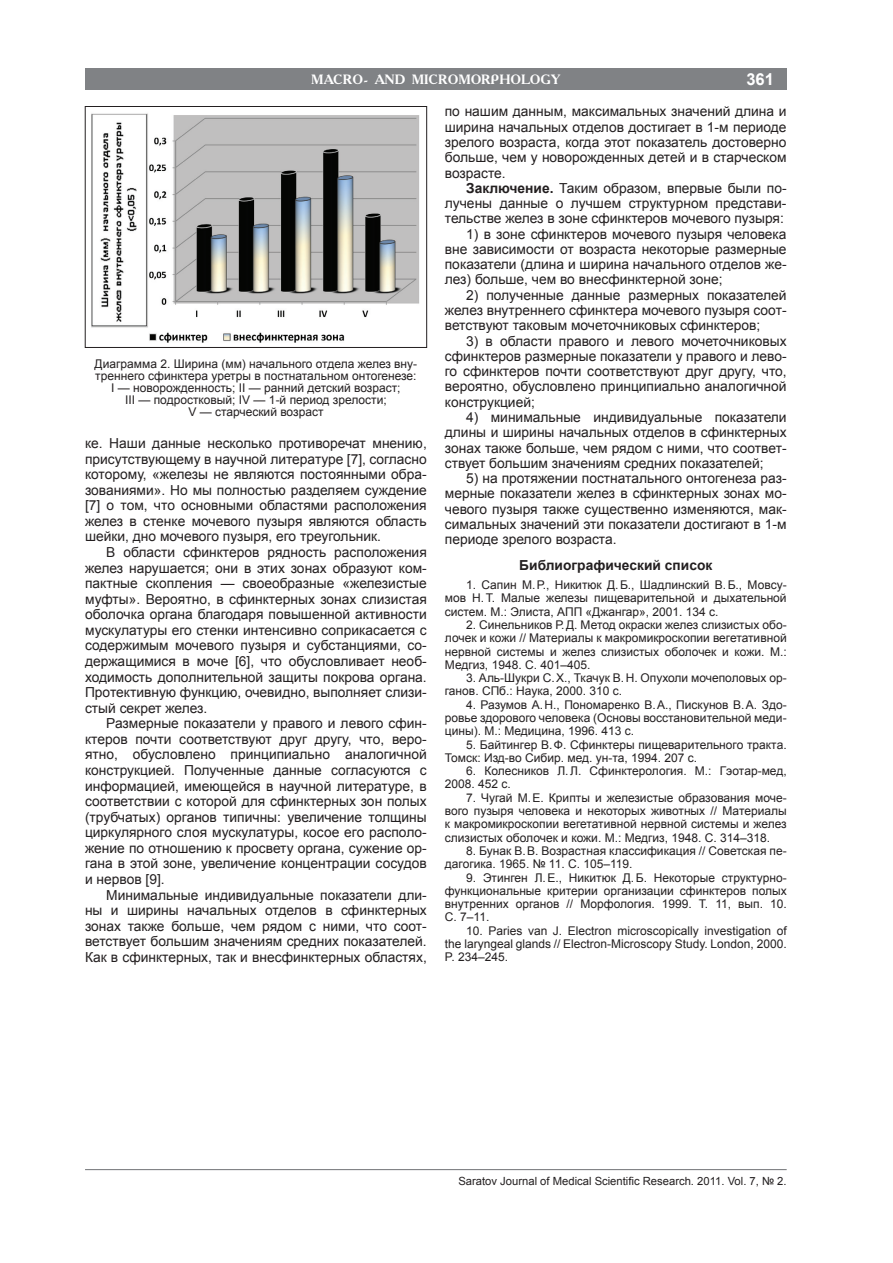
<style>
.page{position:relative;width:893px;height:1263px;background:#fff}
.page>*{position:absolute;margin:0;border:0;box-sizing:border-box;transform-origin:0 0}
.t1{font:700 16.5px "Arial";color:#fff}
.t2{font:13.8px/15.6px "Arial";color:#231f20;text-align:justify}
.t3{font:700 13.8px "Arial";color:#231f20}
.t4{font:700 13.5px "Academy C";color:#fff}
.t5{font:12px/13.4px "Arial";color:#231f20;text-align:justify}
.t6{font:11.25px "Arial";color:#231f20}
.s1{font-weight:700}
</style>
<div class="page">
<hr style="left:85px;top:1169px;width:702px;height:1px;background:#808285">
<div style="left:85px;top:68px;width:702px;height:21px;background:#808285"></div>
<img style="left:91px;top:113px;width:329px;height:230px">
<div style="left:85px;top:106px;width:342px;height:242px;border:1px solid #231f20"></div>
<p class="t4" style="left:311px;top:71px;width:251px">MACRO- AND MICROMORPHOLOGY</p>
<p class="t1" style="left:746px;top:68px;width:29px">361</p>
<p class="t5" style="left:95px;top:358px;width:324px;line-height:12px;text-align:center">Диаграмма 2. Ширина (мм) начального отдела желез вну&shy;треннего сфинктера уретры в постнатальном онтогенезе:<br>I — новорожденность; II — ранний детский возраст;<br>III — подростковый; IV — 1‑й период зрелости;<br>V — старческий возраст</p>
<p class="t2" style="left:85px;top:436px;width:343px">ке. Наши данные несколько противоречат мнению, присутствующему в научной литературе [7], согласно которому, «железы не являются постоянными обра&shy;зованиями». Но мы полностью разделяем суждение [7] о том, что основными областями расположения желез в стенке мочевого пузыря являются область шейки, дно мочевого пузыря, его треугольник.</p>
<p class="t2" style="left:85px;top:544px;width:343px;text-indent:21px">В области сфинктеров рядность расположения желез нарушается; они в этих зонах образуют ком&shy;пактные скопления — своеобразные «железистые муфты». Вероятно, в сфинктерных зонах слизистая оболочка органа благодаря повышенной активности мускулатуры его стенки интенсивно соприкасается с содержимым мочевого пузыря и субстанциями, со&shy;держащимися в моче [6], что обусловливает необ&shy;ходимость дополнительной защиты покрова органа.<br>Протективную функцию, очевидно, выполняет слизи&shy;стый секрет желез.</p>
<p class="t2" style="left:85px;top:716px;width:343px;text-indent:21px">Размерные показатели у правого и левого сфин&shy;ктеров почти соответствуют друг другу, что, веро&shy;ятно, обусловлено принципиально аналогичной конструкцией. Полученные данные согласуются с информацией, имеющейся в научной литературе, в соответствии с которой для сфинктерных зон полых (трубчатых) органов типичны: увеличение толщины циркулярного слоя мускулатуры, косое его располо&shy;жение по отношению к просвету органа, сужение ор&shy;гана в этой зоне, увеличение концентрации сосудов и нервов [9].</p>
<p class="t2" style="left:85px;top:887px;width:343px;text-indent:21px">Минимальные индивидуальные показатели дли&shy;ны и ширины начальных отделов в сфинктерных зонах также больше, чем рядом с ними, что соот&shy;ветствует большим значениям средних показателей.<br>Как в сфинктерных, так и внесфинктерных областях,</p>
<p class="t2" style="left:445px;top:104px;width:343px">по нашим данным, максимальных значений длина и ширина начальных отделов достигает в 1‑м периоде зрелого возраста, когда этот показатель достоверно больше, чем у новорожденных детей и в старческом возрасте.</p>
<p class="t2" style="left:445px;top:180px;width:343px;text-indent:21px"><span class="s1">Заключение.</span> Таким образом, впервые были по&shy;лучены данные о лучшем структурном представи&shy;тельстве желез в зоне сфинктеров мочевого пузыря:</p>
<p class="t2" style="left:445px;top:226px;width:343px;text-indent:21px">1) в зоне сфинктеров мочевого пузыря человека вне зависимости от возраста некоторые размерные показатели (длина и ширина начального отделов же&shy;лез) больше, чем во внесфинктерной зоне;</p>
<p class="t2" style="left:445px;top:287px;width:343px;text-indent:21px">2) полученные данные размерных показателей желез внутреннего сфинктера мочевого пузыря соот&shy;ветствуют таковым мочеточниковых сфинктеров;</p>
<p class="t2" style="left:445px;top:333px;width:343px;text-indent:21px">3) в области правого и левого мочеточниковых сфинктеров размерные показатели у правого и лево&shy;го сфинктеров почти соответствуют друг другу, что, вероятно, обусловлено принципиально аналогичной конструкцией;</p>
<p class="t2" style="left:445px;top:410px;width:343px;text-indent:21px">4) минимальные индивидуальные показатели длины и ширины начальных отделов в сфинктерных зонах также больше, чем рядом с ними, что соответ&shy;ствует большим значениям средних показателей;</p>
<p class="t2" style="left:445px;top:471px;width:343px;text-indent:21px">5) на протяжении постнатального онтогенеза раз&shy;мерные показатели желез в сфинктерных зонах мо&shy;чевого пузыря также существенно изменяются, мак&shy;симальных значений эти показатели достигают в 1‑м периоде зрелого возраста.</p>
<p class="t3" style="left:519px;top:556px;width:195px">Библиографический список</p>
<p class="t5" style="left:445px;top:578px;width:343px;text-indent:21px">1. Сапин М.Р., Никитюк Д.Б., Шадлинский В.Б., Мовсу&shy;мов Н.Т. Малые железы пищеварительной и дыхательной систем. М.: Элиста, АПП «Джангар», 2001. 134 с.</p>
<p class="t5" style="left:445px;top:618px;width:343px;text-indent:21px">2. Синельников Р.Д. Метод окраски желез слизистых обо&shy;лочек и кожи // Материалы к макромикроскопии вегетативной нервной системы и желез слизистых оболочек и кожи. М.:<br>Медгиз, 1948. С. 401–405.</p>
<p class="t5" style="left:445px;top:671px;width:343px;text-indent:21px">3. Аль-Шукри С.Х., Ткачук В.Н. Опухоли мочеполовых ор&shy;ганов. СПб.: Наука, 2000. 310 с.</p>
<p class="t5" style="left:445px;top:698px;width:343px;text-indent:21px">4. Разумов А.Н., Пономаренко В.А., Пискунов В.А. Здо&shy;ровье здорового человека (Основы восстановительной меди&shy;цины). М.: Медицина, 1996. 413 с.</p>
<p class="t5" style="left:445px;top:738px;width:343px;text-indent:21px">5. Байтингер В.Ф. Сфинктеры пищеварительного тракта.<br>Томск: Изд-во Сибир. мед. ун-та, 1994. 207 с.</p>
<p class="t5" style="left:445px;top:764px;width:343px;text-indent:21px">6. Колесников Л.Л. Сфинктерология. М.: Гэотар-мед,<br>2008. 452 с.</p>
<p class="t5" style="left:445px;top:791px;width:343px;text-indent:21px">7. Чугай М.Е. Крипты и железистые образования моче&shy;вого пузыря человека и некоторых животных // Материалы к макромикроскопии вегетативной нервной системы и желез слизистых оболочек и кожи. М.: Медгиз, 1948. С. 314–318.</p>
<p class="t5" style="left:445px;top:844px;width:343px;text-indent:21px">8. Бунак В.В. Возрастная классификация // Советская пе&shy;дагогика. 1965. № 11. С. 105–119.</p>
<p class="t5" style="left:445px;top:871px;width:343px;text-indent:21px">9. Этинген Л.Е., Никитюк Д.Б. Некоторые структурно&shy;функциональные критерии организации сфинктеров полых внутренних органов // Морфология. 1999. Т. 11, вып. 10.<br>С. 7–11.</p>
<p class="t5" style="left:445px;top:924px;width:344px;text-indent:21px">10. Paries van J. Electron microscopically investigation of the laryngeal glands // Electron-Microscopy Study. London, 2000.<br>P. 234–245.</p>
<p class="t6" style="left:458px;top:1174px;width:330px">Saratov Journal of Medical Scientific Research. 2011. Vol. 7, № 2.</p>
</div>
